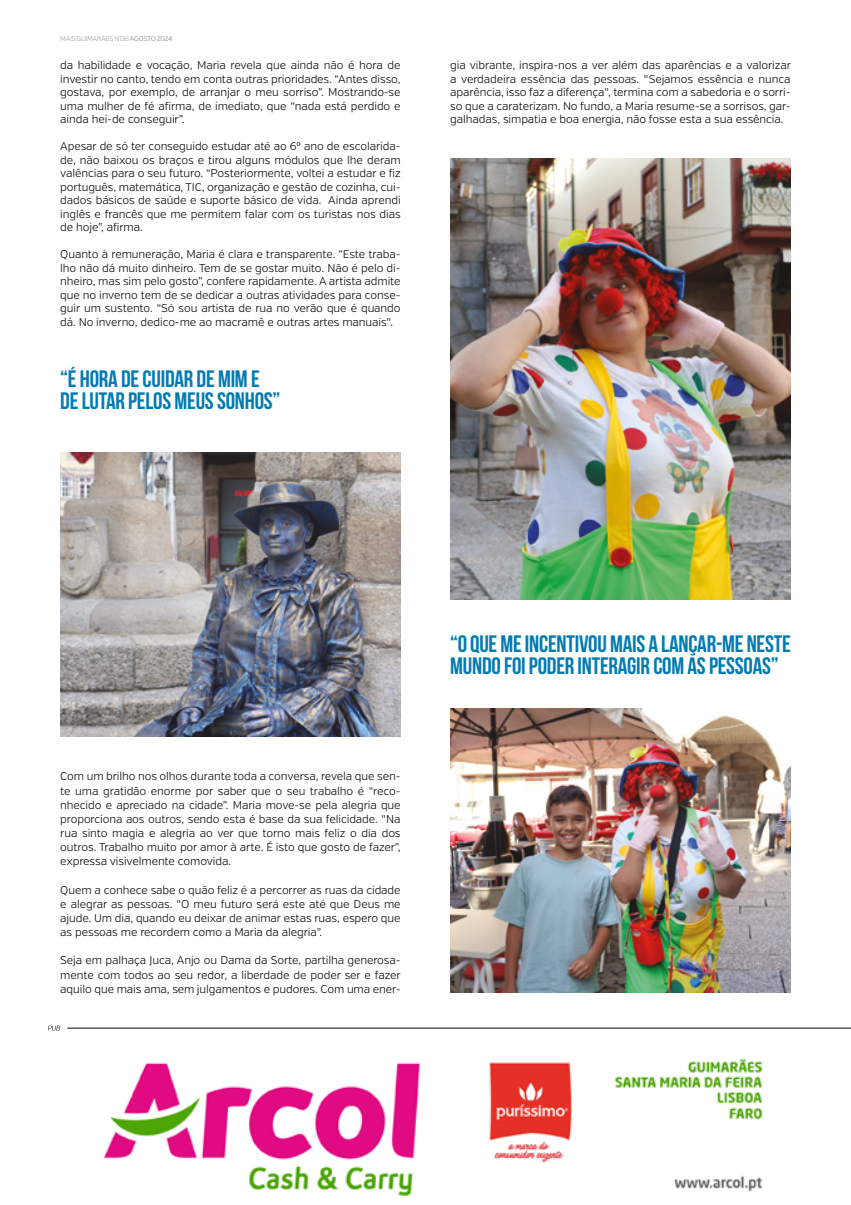
<style>
.page{position:relative;width:851px;height:1205px;background:#fff}
.page>*{position:absolute;margin:0;border:0;box-sizing:border-box;transform-origin:0 0}
.t1{font:23.75px/21.2px "Bebas Neue";letter-spacing:-.01em;color:#007bb3}
.t2{font:300 11.25px/13.5px "Verb";letter-spacing:-.01em;color:#000;text-align:justify}
.t3{font:300 6.88px "Verb";letter-spacing:-.04em;color:#9d9d9c}
.s1{font-weight:400}
</style>
<div class="page">
<img style="left:103px;top:1058px;width:660px;height:139px">
<hr style="left:67px;top:1028px;width:783px;height:1px;background:#000">
<svg style="left:48px;top:1025px;width:12px;height:5px"></svg>
<img style="left:60px;top:452px;width:340px;height:284px">
<img style="left:450px;top:709px;width:340px;height:283px">
<img style="left:450px;top:159px;width:340px;height:440px">
<p class="t3" style="left:60px;top:34px;width:114px">MAIS GUIMARÃES N136 <span class="s1">AGOSTO 2024</span></p>
<p class="t2" style="left:60px;top:59px;width:342px">da habilidade e vocação, Maria revela que ainda não é hora de investir no canto, tendo em conta outras prioridades. “Antes disso, gostava, por exemplo, de arranjar o meu sorriso”. Mostrando-se uma mulher de fé afirma, de imediato, que “nada está perdido e ainda hei-de conseguir”.</p>
<p class="t2" style="left:60px;top:140px;width:342px">Apesar de só ter conseguido estudar até ao 6º ano de escolarida&shy;de, não baixou os braços e tirou alguns módulos que lhe deram valências para o seu futuro. “Posteriormente, voltei a estudar e fiz português, matemática, TIC, organização e gestão de cozinha, cui&shy;dados básicos de saúde e suporte básico de vida. Ainda aprendi inglês e francês que me permitem falar com os turistas nos dias de hoje”, afirma.</p>
<p class="t2" style="left:60px;top:248px;width:342px">Quanto à remuneração, Maria é clara e transparente. “Este traba&shy;lho não dá muito dinheiro. Tem de se gostar muito. Não é pelo di&shy;nheiro, mas sim pelo gosto”, confere rapidamente. A artista admite que no inverno tem de se dedicar a outras atividades para conse&shy;guir um sustento. “Só sou artista de rua no verão que é quando dá. No inverno, dedico-me ao macramê e outras artes manuais".</p>
<h1 class="t1" style="left:60px;top:368px;width:221px">“É HORA DE CUIDAR DE MIM E<br>DE LUTAR PELOS MEUS SONHOS”</h1>
<p class="t2" style="left:450px;top:59px;width:342px">gia vibrante, inspira-nos a ver além das aparências e a valorizar a verdadeira essência das pessoas. "Sejamos essência e nunca aparência, isso faz a diferença", termina com a sabedoria e o sorri&shy;so que a caraterizam. No fundo, a Maria resume-se a sorrisos, gar&shy;galhadas, simpatia e boa energia, não fosse esta a sua essência.</p>
<p class="t2" style="left:60px;top:769px;width:342px;line-height:14.1px">Com um brilho nos olhos durante toda a conversa, revela que sen&shy;te uma gratidão enorme por saber que o seu trabalho é “reco&shy;nhecido e apreciado na cidade”. Maria move-se pela alegria que proporciona aos outros, sendo esta é base da sua felicidade. "Na rua sinto magia e alegria ao ver que torno mais feliz o dia dos outros. Trabalho muito por amor à arte. É isto que gosto de fazer”, expressa visivelmente comovida.</p>
<p class="t2" style="left:60px;top:883px;width:342px;line-height:14.1px">Quem a conhece sabe o quão feliz é a percorrer as ruas da cidade e alegrar as pessoas. "O meu futuro será este até que Deus me ajude. Um dia, quando eu deixar de animar estas ruas, espero que as pessoas me recordem como a Maria da alegria”.</p>
<p class="t2" style="left:60px;top:953px;width:342px;line-height:14.1px">Seja em palhaça Juca, Anjo ou Dama da Sorte, partilha generosa&shy;mente com todos ao seu redor, a liberdade de poder ser e fazer aquilo que mais ama, sem julgamentos e pudores. Com uma ener-</p>
<h1 class="t1" style="left:450px;top:633px;width:342px">“O QUE ME INCENTIVOU MAIS A LANÇAR-ME NESTE<br>MUNDO FOI PODER INTERAGIR COM AS PESSOAS”</h1>
</div>
